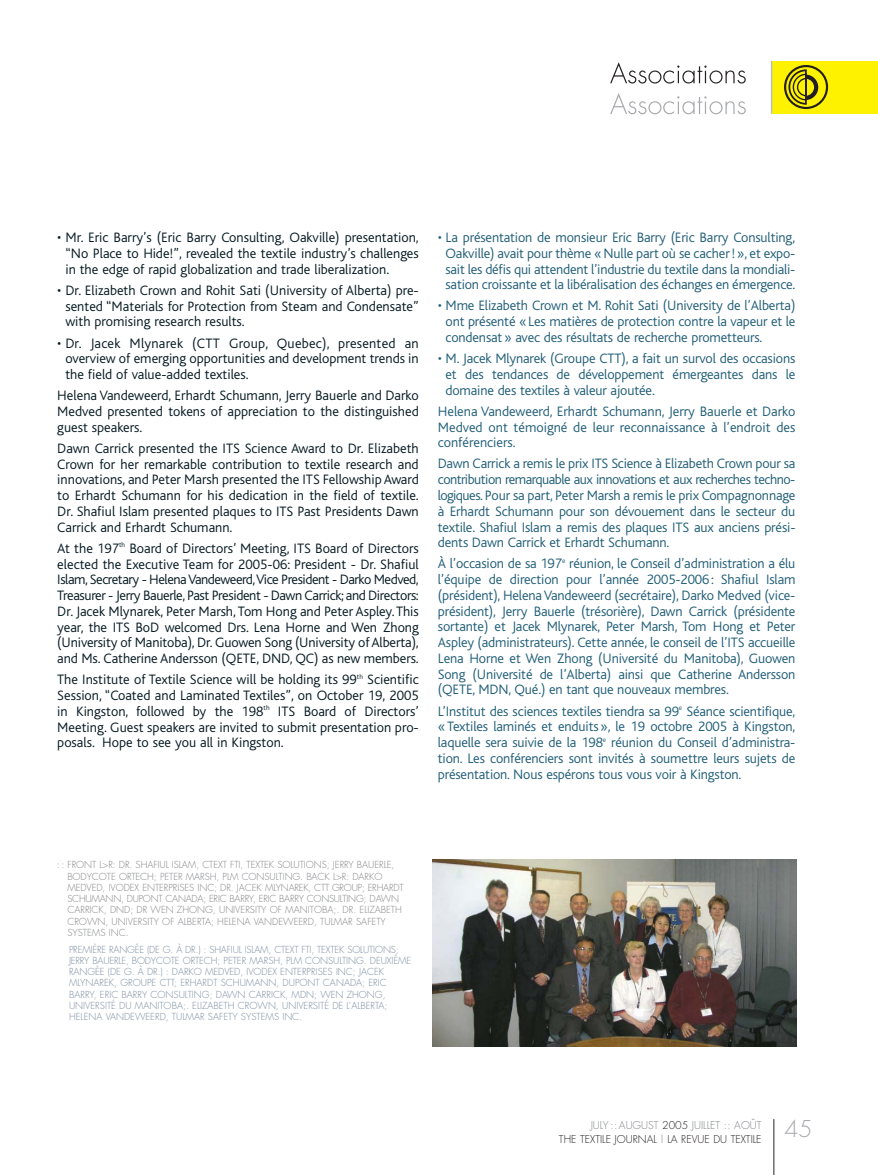
<style>
.page{position:relative;width:878px;height:1175px;background:#fff}
.page>*{position:absolute;margin:0;border:0;box-sizing:border-box;transform-origin:0 0}
.t1{font:300 14.25px/15.8px "Bliss";letter-spacing:-.01em;color:#215e77;text-align:justify}
.t2{font:300 14.25px/15.8px "Bliss";color:#051922;text-align:justify}
.t3{font:300 10.5px/13.8px "Futura";color:#231f20}
.t4{font:300 9.45px/11.2px "Futura";color:#788b9f}
.t5{font:300 9.45px/11.2px "Futura";letter-spacing:-.005em;color:#808285}
.s1{color:#808285}
</style>
<div class="page">
<hr style="left:773px;top:1119px;width:1px;height:55px;background:#6d6e70">
<svg style="left:610px;top:61px;width:268px;height:54px"></svg>
<img style="left:433px;top:859px;width:363px;height:187px">
<p class="t2" style="left:65px;top:231px;width:355px;text-indent:-8px">• Mr. Eric Barry’s (Eric Barry Consulting, Oakville) presentation, “No Place to Hide!”, revealed the textile industry’s challenges in the edge of rapid globalization and trade liberalization.</p>
<p class="t2" style="left:65px;top:284px;width:355px;text-indent:-8px">• Dr. Elizabeth Crown and Rohit Sati (University of Alberta) pre&shy;sented “Materials for Protection from Steam and Condensate” with promising research results.</p>
<p class="t2" style="left:65px;top:337px;width:355px;text-indent:-8px">• Dr. Jacek Mlynarek (CTT Group, Quebec), presented an overview of emerging opportunities and development trends in the field of value-added textiles.</p>
<p class="t2" style="left:57px;top:389px;width:363px">Helena Vandeweerd, Erhardt Schumann, Jerry Bauerle and Darko Medved presented tokens of appreciation to the distinguished guest speakers.</p>
<p class="t2" style="left:57px;top:442px;width:363px">Dawn Carrick presented the ITS Science Award to Dr. Elizabeth Crown for her remarkable contribution to textile research and innovations, and Peter Marsh presented the ITS Fellowship Award to Erhardt Schumann for his dedication in the field of textile.<br>Dr. Shafiul Islam presented plaques to ITS Past Presidents Dawn Carrick and Erhardt Schumann.</p>
<p class="t2" style="left:57px;top:542px;width:363px">At the 197<sup>th</sup> Board of Directors’ Meeting, ITS Board of Directors elected the Executive Team for 2005-06: President - Dr. Shafiul Islam, Secretary - Helena Vandeweerd,Vice President - Darko Medved, Treasurer - Jerry Bauerle, Past President - Dawn Carrick; and Directors:<br>Dr. Jacek Mlynarek, Peter Marsh, Tom Hong and Peter Aspley.This year, the ITS BoD welcomed Drs. Lena Horne and Wen Zhong (University of Manitoba), Dr. Guowen Song (University of Alberta), and Ms. Catherine Andersson (QETE, DND, QC) as new members.</p>
<p class="t2" style="left:57px;top:673px;width:363px">The Institute of Textile Science will be holding its 99<sup>th</sup> Scientific Session, “Coated and Laminated Textiles”, on October 19, 2005 in Kingston, followed by the 198<sup>th</sup> ITS Board of Directors’ Meeting. Guest speakers are invited to submit presentation pro&shy;posals. Hope to see you all in Kingston.</p>
<p class="t1" style="left:438px;top:231px;width:359px;text-align:center">• La présentation de monsieur Eric Barry (Eric Barry Consulting, Oakville) avait pour thème «Nulle part où se cacher!», et expo&shy;sait les défis qui attendent l’industrie du textile dans la mondiali&shy;sation croissante et la libéralisation des échanges en émergence.</p>
<p class="t1" style="left:445px;top:299px;width:351px;text-indent:-8px">• Mme Elizabeth Crown et M. Rohit Sati (University de l’Alberta) ont présenté «Les matières de protection contre la vapeur et le condensat» avec des résultats de recherche prometteurs.</p>
<p class="t1" style="left:445px;top:352px;width:351px;text-indent:-8px">• M. Jacek Mlynarek (Groupe CTT), a fait un survol des occasions et des tendances de développement émergeantes dans le domaine des textiles à valeur ajoutée.</p>
<p class="t1" style="left:438px;top:405px;width:359px">Helena Vandeweerd, Erhardt Schumann, Jerry Bauerle et Darko Medved ont témoigné de leur reconnaissance à l’endroit des conférenciers.</p>
<p class="t1" style="left:438px;top:457px;width:359px">Dawn Carrick a remis le prix ITS Science à Elizabeth Crown pour sa contribution remarquable aux innovations et aux recherches techno&shy;logiques. Pour sa part, Peter Marsh a remis le prix Compagnonnage à Erhardt Schumann pour son dévouement dans le secteur du textile. Shafiul Islam a remis des plaques ITS aux anciens prési&shy;dents Dawn Carrick et Erhardt Schumann.</p>
<p class="t1" style="left:438px;top:557px;width:359px">À l’occasion de sa 197<sup>e</sup> réunion, le Conseil d’administration a élu l’équipe de direction pour l’année 2005-2006: Shafiul Islam (président), Helena Vandeweerd (secrétaire), Darko Medved (vice&shy;président), Jerry Bauerle (trésorière), Dawn Carrick (présidente sortante) et Jacek Mlynarek, Peter Marsh, Tom Hong et Peter Aspley (administrateurs). Cette année, le conseil de l’ITS accueille Lena Horne et Wen Zhong (Université du Manitoba), Guowen Song (Université de l’Alberta) ainsi que Catherine Andersson (QETE, MDN, Qué.) en tant que nouveaux membres.</p>
<p class="t1" style="left:438px;top:704px;width:359px">L’Institut des sciences textiles tiendra sa 99<sup>e</sup> Séance scientifique, «Textiles laminés et enduits», le 19 octobre 2005 à Kingston, laquelle sera suivie de la 198<sup>e</sup> réunion du Conseil d’administra&shy;tion. Les conférenciers sont invités à soumettre leurs sujets de présentation. Nous espérons tous vous voir à Kingston.</p>
<p class="t5" style="left:67px;top:860px;width:338px;text-indent:-10px">: : FRONT L&gt;R: DR. SHAFIUL ISLAM, CTEXT FTI, TEXTEK SOLUTIONS; JERRY BAUERLE, BODYCOTE ORTECH; PETER MARSH, PLM CONSULTING. BACK L&gt;R: DARKO MEDVED, IVODEX ENTERPRISES INC; DR. JACEK MLYNAREK, CTT GROUP; ERHARDT SCHUMANN, DUPONT CANADA; ERIC BARRY, ERIC BARRY CONSULTING; DAWN CARRICK, DND; DR WEN ZHONG, UNIVERSITY OF MANITOBA;. DR. ELIZABETH CROWN, UNIVERSITY OF ALBERTA; HELENA VANDEWEERD, TULMAR SAFETY SYSTEMS INC.</p>
<p class="t4" style="left:69px;top:944px;width:344px">PREMIÈRE RANGÉE (DE G. À DR.) : SHAFIUL ISLAM, CTEXT FTI, TEXTEK SOLUTIONS; JERRY BAUERLE, BODYCOTE ORTECH; PETER MARSH, PLM CONSULTING. DEUXIÈME RANGÉE (DE G. À DR.) : DARKO MEDVED, IVODEX ENTERPRISES INC; JACEK MLYNAREK, GROUPE CTT; ERHARDT SCHUMANN, DUPONT CANADA; ERIC BARRY, ERIC BARRY CONSULTING; DAWN CARRICK, MDN; WEN ZHONG, UNIVERSITÉ DU MANITOBA;. ELIZABETH CROWN, UNIVERSITÉ DE L’ALBERTA; HELENA VANDEWEERD, TULMAR SAFETY SYSTEMS INC.</p>
<p class="t3" style="left:559px;top:1119px;width:255px;text-indent:32px"><span class="s1">JULY::AUGUST</span> 2005 <span class="s1">JUILLET :: AOÛT<br></span>THE TEXTILE JOURNAL <span class="s1">|</span> LA REVUE DU TEXTILE <sup>45</sup></p>
</div>
